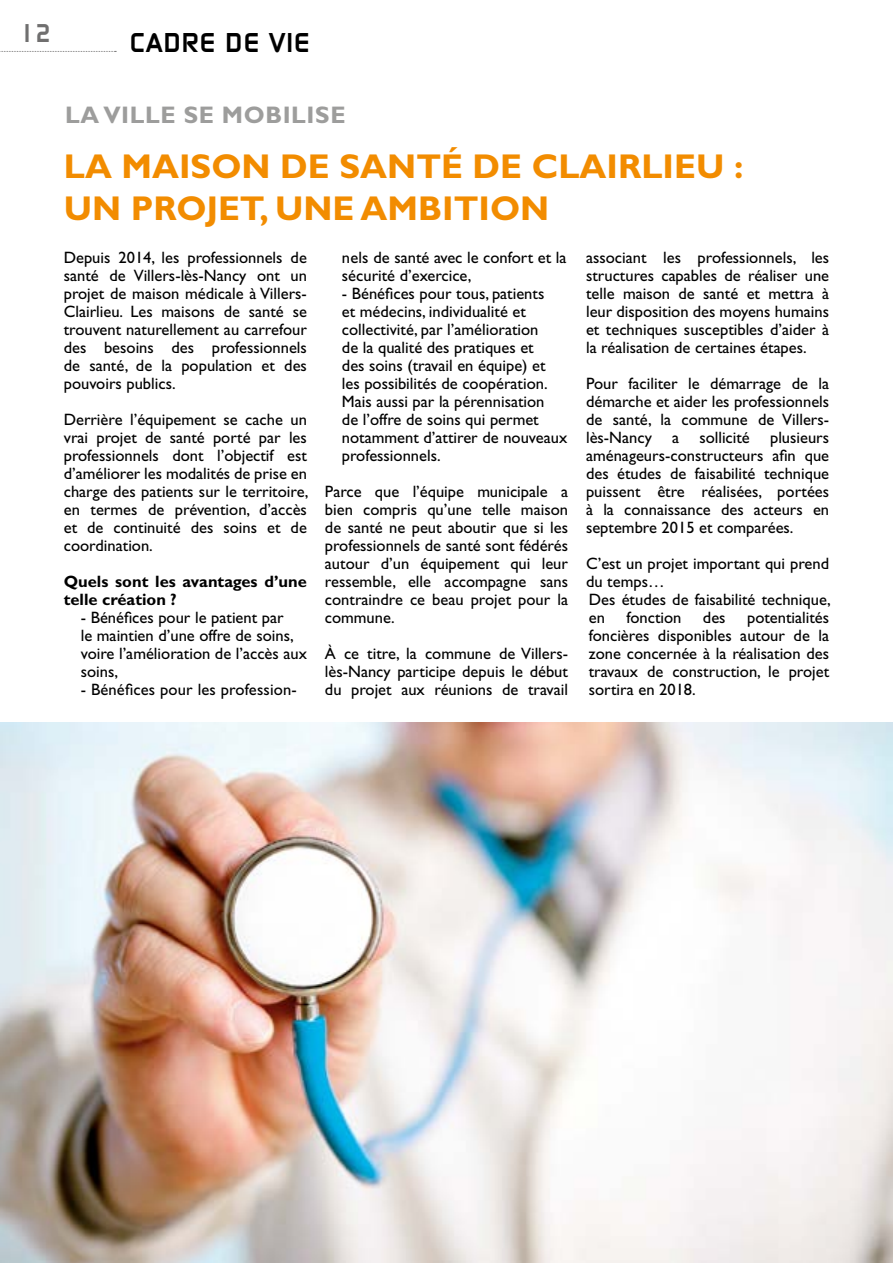
<style>
.page{position:relative;width:893px;height:1263px;background:#fff}
.page>*{position:absolute;margin:0;border:0;box-sizing:border-box;transform-origin:0 0}
.t1{font:700 34.5px/41.4px "Gill Sans Std";color:#f28c00}
.t2{font:27px "Newage";letter-spacing:.05em;color:#000}
.t3{font:25.5px "Newage";color:#706f6f}
.t4{font:700 24px "Gill Sans Std";letter-spacing:.025em;color:#9d9d9c}
.t5{font:16.5px/18px "Gill Sans Std";color:#000;text-align:justify}
.t6{font:700 16.5px/18px "Gill Sans Std";color:#000}
</style>
<div class="page">
<svg style="left:0;top:51px;width:116px;height:1px"></svg>
<img style="left:0;top:722px;width:893px;height:541px">
<h3 class="t3" style="left:19px;top:19px;width:34px">12</h3>
<h2 class="t2" style="left:130px;top:28px;width:181px">CADRE DE VIE</h2>
<h3 class="t4" style="left:65px;top:100px;width:282px">LA VILLE SE MOBILISE</h3>
<h1 class="t1" style="left:64px;top:146px;width:681px">LA MAISON DE SANTÉ DE CLAIRLIEU :<br>UN PROJET, UNE AMBITION</h1>
<p class="t5" style="left:64px;top:249px;width:245px">Depuis 2014, les professionnels de santé de Villers-lès-Nancy ont un projet de maison médicale à Villers-Clairlieu. Les maisons de santé se trouvent naturellement au carrefour des besoins des professionnels de santé, de la population et des pouvoirs publics.</p>
<p class="t5" style="left:64px;top:411px;width:246px">Derrière l’équipement se cache un vrai projet de santé porté par les professionnels dont l’objectif est d’améliorer les modalités de prise en charge des patients sur le territoire, en termes de prévention, d’accès et de continuité des soins et de coordination.</p>
<p class="t6" style="left:64px;top:573px;width:245px">Quels sont les avantages d’une telle création ?</p>
<p class="t5" style="left:81px;top:609px;width:228px;text-align:left">- Bénéfices pour le patient par<br>le maintien d’une offre de soins, voire l’amélioration de l’accès aux soins,</p>
<p class="t5" style="left:81px;top:681px;width:218px">- Bénéfices pour les profession-</p>
<p class="t5" style="left:342px;top:249px;width:226px">nels de santé avec le confort et la sécurité d’exercice,</p>
<p class="t5" style="left:342px;top:285px;width:227px;text-align:left">- Bénéfices pour tous, patients<br>et médecins, individualité et collectivité, par l’amélioration<br>de la qualité des pratiques et<br>des soins (travail en équipe) et les possibilités de coopération.<br>Mais aussi par la pérennisation<br>de l’offre de soins qui permet notamment d’attirer de nouveaux professionnels.</p>
<p class="t5" style="left:325px;top:483px;width:245px">Parce que l’équipe municipale a bien compris qu’une telle maison de santé ne peut aboutir que si les professionnels de santé sont fédérés autour d’un équipement qui leur ressemble, elle accompagne sans contraindre ce beau projet pour la commune.</p>
<p class="t5" style="left:325px;top:645px;width:245px">À ce titre, la commune de Villers&shy;lès-Nancy participe depuis le début du projet aux réunions de travail</p>
<p class="t5" style="left:586px;top:249px;width:245px">associant les professionnels, les structures capables de réaliser une telle maison de santé et mettra à leur disposition des moyens humains et techniques susceptibles d’aider à la réalisation de certaines étapes.</p>
<p class="t5" style="left:586px;top:375px;width:245px">Pour faciliter le démarrage de la démarche et aider les professionnels de santé, la commune de Villers&shy;lès-Nancy a sollicité plusieurs aménageurs-constructeurs afin que des études de faisabilité technique puissent être réalisées, portées à la connaissance des acteurs en septembre 2015 et comparées.</p>
<p class="t5" style="left:586px;top:555px;width:246px;text-align:left">C’est un projet important qui prend du temps…<br>Des études de faisabilité technique, en</p>
<p class="t5" style="left:626px;top:609px;width:57px">fonction</p>
<p class="t5" style="left:703px;top:609px;width:24px">des</p>
<p class="t5" style="left:589px;top:609px;width:242px;text-indent:158px">potentialités foncières disponibles autour de la zone concernée à la réalisation des travaux de construction, le projet sortira en 2018.</p>
</div>
